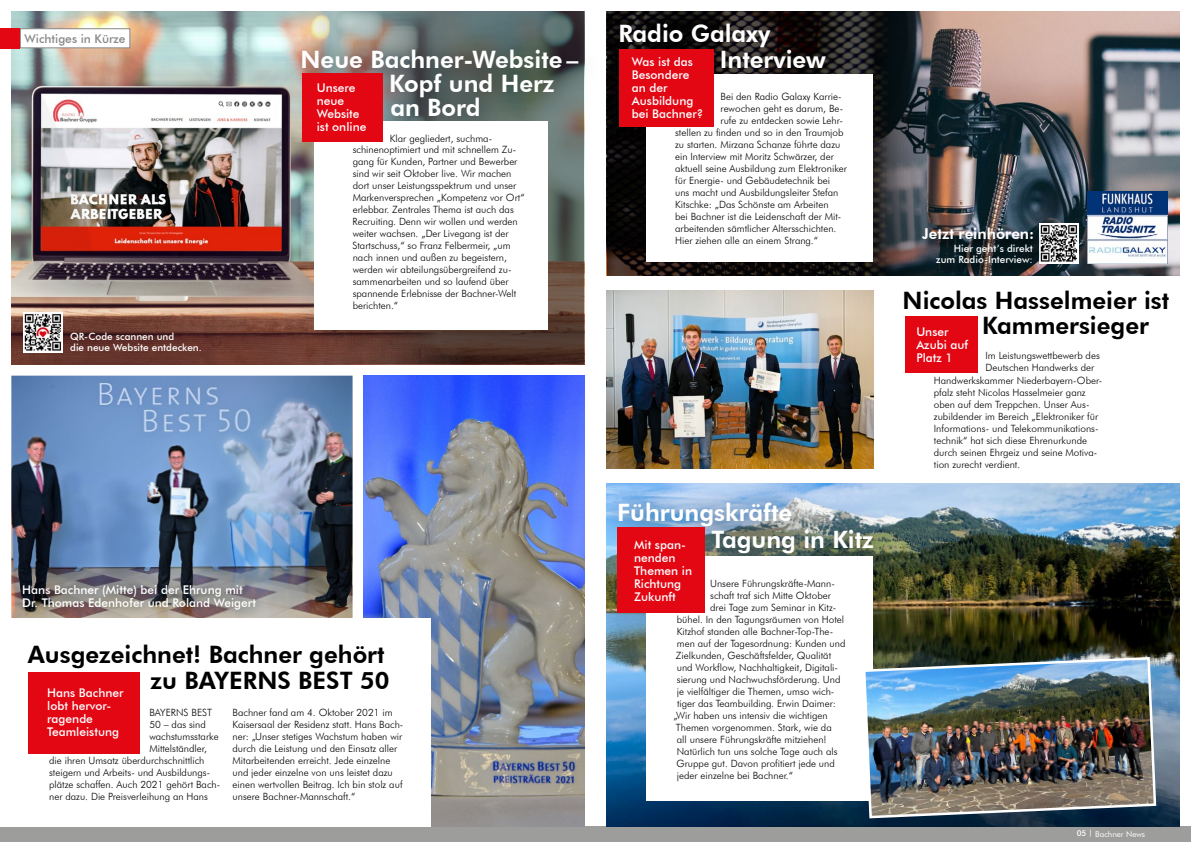
<style>
.page{position:relative;width:1191px;height:842px;background:#fff}
.page>*{position:absolute;margin:0;border:0;box-sizing:border-box;transform-origin:0 0}
.t1{font:800 24px/26px "Futura BT";color:#000;text-align:right}
.t2{font:800 24px/24px "Futura BT";color:#fff}
.t3{font:800 15px "Futura BT";color:#fff}
.t4{font:500 12px/13px "Futura BT";color:#fff}
.t5{font:500 12px "Futura BT";color:#878787}
.t6{font:300 10px/12px "Futura BT";color:#000}
.t7{font:500 10px/11px "Futura BT";color:#fff;text-align:right}
.t8{font:8px "Futura BT";color:#fff}
.s1{font-weight:800;font-size:24px}
.s2{font-weight:500}
</style>
<div class="page">
<div style="left:0;top:826px;width:1191px;height:16px;background:#9d9d9c"></div>
<img style="left:607px;top:483px;width:572px;height:343px">
<img style="left:958px;top:11px;width:221px;height:264px">
<svg style="left:607px;top:11px;width:351px;height:264px;background:#2b2828"></svg>
<img style="left:11px;top:11px;width:240px;height:353px">
<div style="left:20px;top:28px;width:110px;height:20px;background:#fff;border:1px solid #878787"></div>
<div style="left:0;top:28px;width:20px;height:20px;background:#e30613"></div>
<img style="left:364px;top:376px;width:220px;height:450px">
<img style="left:11px;top:376px;width:341px;height:242px">
<div style="left:0;top:618px;width:430px;height:208px;background:#fff"></div>
<div style="left:29px;top:672px;width:111px;height:81px;background:#e30613"></div>
<div style="left:16px;top:578px;width:250px;height:42px;background:#000;opacity:.5"></div>
<img style="left:606px;top:290px;width:267px;height:178px">
<div style="left:646px;top:74px;width:226px;height:187px;background:#fff"></div>
<div style="left:619px;top:49px;width:94px;height:78px;background:#e30613"></div>
<img style="left:1087px;top:192px;width:81px;height:71px">
<img style="left:1039px;top:224px;width:40px;height:39px">
<div style="left:922px;top:228px;width:123px;height:47px;background:#000;opacity:.84"></div>
<div style="left:904px;top:316px;width:73px;height:57px;background:#e30613"></div>
<div style="left:598px;top:483px;width:302px;height:98px;background:#000;opacity:.77"></div>
<img style="left:24px;top:312px;width:39px;height:40px">
<img style="left:251px;top:11px;width:333px;height:353px">
<div style="left:281px;top:32px;width:322px;height:113px;background:#000;opacity:.77"></div>
<div style="left:646px;top:556px;width:227px;height:245px;background:#fff"></div>
<div style="left:617px;top:527px;width:88px;height:86px;background:#e30613"></div>
<img style="left:861px;top:656px;width:296px;height:164px">
<div style="left:314px;top:121px;width:233px;height:209px;background:#fff"></div>
<div style="left:303px;top:74px;width:80px;height:68px;background:#e30613"></div>
<p class="t5" style="left:25px;top:31px;width:102px">Wichtiges in Kürze</p>
<p class="t7" style="left:70px;top:331px;width:133px;text-align:left">QR-Code scannen und<br>die neue Website entdecken.</p>
<h1 class="t2" style="left:389px;top:48px;width:191px;text-indent:-88px">Neue Bachner-Website –<br>Kopf und Herz an Bord</h1>
<p class="t4" style="left:317px;top:81px;width:51px">Unsere neue<br>Website ist online</p>
<p class="t6" style="left:352px;top:132px;width:174px;text-indent:37px">Klar gegliedert, suchma&shy;schinenoptimiert und mit schnellem Zu&shy;gang für Kunden, Partner und Bewerber sind wir seit Oktober live. Wir machen dort unser Leistungsspektrum und unser Markenversprechen „Kompetenz vor Ort“ erlebbar. Zentrales Thema ist auch das Recruiting. Denn wir wollen und werden weiter wachsen. „Der Livegang ist der Startschuss,“ so Franz Felbermeir, „um nach innen und außen zu begeistern, werden wir abteilungsübergreifend zu&shy;sammenarbeiten und so laufend über spannende Erlebnisse der Bachner-Welt berichten.“</p>
<p class="t4" style="left:22px;top:583px;width:235px">Hans Bachner (Mitte) bei der Ehrung mit<br>Dr. Thomas Edenhofer und Roland Weigert</p>
<h1 class="t1" style="left:28px;top:642px;width:363px">Ausgezeichnet! Bachner gehört zu BAYERNS BEST 50</h1>
<p class="t4" style="left:47px;top:686px;width:78px">Hans Bachner lobt hervor&shy;ragende<br>Teamleistung</p>
<p class="t6" style="left:232px;top:706px;width:172px">Bachner fand am 4. Oktober 2021 im Kaisersaal der Residenz statt. Hans Bach&shy;ner: „Unser stetiges Wachstum haben wir durch die Leistung und den Einsatz aller Mitarbeitenden erreicht. Jede einzelne und jeder einzelne von uns leistet dazu einen wertvollen Beitrag. Ich bin stolz auf unsere Bachner-Mannschaft.“</p>
<p class="t6" style="left:149px;top:706px;width:71px">BAYERNS BEST<br>50 – das sind wachstumsstarke<br>Mittelständler,</p>
<p class="t6" style="left:49px;top:754px;width:173px">die ihren Umsatz überdurchschnittlich steigern und Arbeits- und Ausbildungs&shy;plätze schaffen. Auch 2021 gehört Bach&shy;ner dazu. Die Preisverleihung an Hans</p>
<h1 class="t2" style="left:618px;top:21px;width:154px">Radio Galaxy</h1>
<p class="t4" style="left:632px;top:55px;width:195px">Was ist das <span class="s1">Interview<br></span>Besondere<br>an der<br>Ausbildung<br>bei Bachner?</p>
<p class="t6" style="left:720px;top:90px;width:123px">Bei den Radio Galaxy Karrie-</p>
<p class="t6" style="left:720px;top:102px;width:124px">rewochen geht es darum, Be-</p>
<p class="t6" style="left:720px;top:114px;width:124px">rufe zu entdecken sowie Lehr-</p>
<p class="t6" style="left:675px;top:126px;width:170px">stellen zu finden und so in den Traumjob</p>
<p class="t6" style="left:675px;top:138px;width:167px">zu starten. Mirzana Schanze führte dazu</p>
<p class="t6" style="left:675px;top:150px;width:160px">ein Interview mit Moritz Schwärzer, der</p>
<p class="t6" style="left:675px;top:162px;width:173px">aktuell seine Ausbildung zum Elektroniker</p>
<p class="t6" style="left:675px;top:174px;width:156px">für Energie- und Gebäudetechnik bei</p>
<p class="t6" style="left:675px;top:186px;width:165px">uns macht und Ausbildungsleiter Stefan</p>
<p class="t6" style="left:675px;top:198px;width:155px">Kitschke: „Das Schönste am Arbeiten</p>
<p class="t6" style="left:675px;top:210px;width:168px">bei Bachner ist die Leidenschaft der Mit-</p>
<p class="t6" style="left:675px;top:222px;width:163px">arbeitenden sämtlicher Altersschichten.</p>
<p class="t6" style="left:675px;top:234px;width:144px">Hier ziehen alle an einem Strang.“</p>
<h1 class="t2" style="left:711px;top:499px;width:164px;line-height:27px;text-indent:-94px">Führungskräfte<br>Tagung in Kitz</h1>
<p class="t4" style="left:634px;top:538px;width:59px">Mit span&shy;nenden<br>Themen in<br>Richtung<br>Zukunft</p>
<p class="t6" style="left:710px;top:577px;width:126px">Unsere Führungskräfte-Mann-</p>
<p class="t6" style="left:710px;top:589px;width:122px">schaft traf sich Mitte Oktober</p>
<p class="t6" style="left:710px;top:601px;width:127px">drei Tage zum Seminar in Kitz-</p>
<p class="t6" style="left:677px;top:613px;width:169px">bühel. In den Tagungsräumen von Hotel</p>
<p class="t6" style="left:677px;top:625px;width:158px">Kitzhof standen alle Bachner-Top-The-</p>
<p class="t6" style="left:677px;top:637px;width:170px">men auf der Tagesordnung: Kunden und</p>
<p class="t6" style="left:676px;top:649px;width:157px">Zielkunden, Geschäftsfelder, Qualität</p>
<p class="t6" style="left:677px;top:661px;width:163px">und Workflow, Nachhaltigkeit, Digitali-</p>
<p class="t6" style="left:677px;top:673px;width:165px">sierung und Nachwuchsförderung. Und</p>
<p class="t6" style="left:677px;top:685px;width:159px">je vielfältiger die Themen, umso wich-</p>
<p class="t6" style="left:677px;top:697px;width:160px">tiger das Teambuilding. Erwin Daimer:</p>
<p class="t6" style="left:673px;top:709px;width:156px">„Wir haben uns intensiv die wichtigen</p>
<p class="t6" style="left:676px;top:721px;width:157px">Themen vorgenommen. Stark, wie da</p>
<p class="t6" style="left:677px;top:733px;width:151px">all unsere Führungskräfte mitziehen!</p>
<p class="t6" style="left:677px;top:745px;width:162px">Natürlich tun uns solche Tage auch als</p>
<p class="t6" style="left:676px;top:757px;width:160px">Gruppe gut. Davon profitiert jede und</p>
<p class="t6" style="left:677px;top:769px;width:118px">jeder einzelne bei Bachner.“</p>
<h2 class="t3" style="left:922px;top:224px;width:114px">Jetzt reinhören:</h2>
<p class="t7" style="left:936px;top:243px;width:98px">Hier geht’s direkt zum Radio-Interview:</p>
<h1 class="t1" style="left:902px;top:288px;width:268px">Nicolas Hasselmeier ist</h1>
<p class="t4" style="left:916px;top:325px;width:34px">Unser</p>
<h1 class="t1" style="left:982px;top:313px;width:168px">Kammersieger</h1>
<p class="t4" style="left:916px;top:338px;width:53px">Azubi auf<br>Platz 1</p>
<p class="t6" style="left:985px;top:350px;width:116px">Im Leistungswettbewerb des</p>
<p class="t6" style="left:985px;top:362px;width:110px">Deutschen Handwerks der</p>
<p class="t6" style="left:934px;top:374px;width:170px">Handwerkskammer Niederbayern-Ober-</p>
<p class="t6" style="left:934px;top:386px;width:153px">pfalz steht Nicolas Hasselmeier ganz</p>
<p class="t6" style="left:934px;top:398px;width:157px">oben auf dem Treppchen. Unser Aus-</p>
<p class="t6" style="left:934px;top:410px;width:166px">zubildender im Bereich „Elektroniker für</p>
<p class="t6" style="left:934px;top:422px;width:166px">Informations- und Telekommunikations-</p>
<p class="t6" style="left:934px;top:434px;width:155px">technik“ hat sich diese Ehrenurkunde</p>
<p class="t6" style="left:934px;top:446px;width:165px">durch seinen Ehrgeiz und seine Motiva-</p>
<p class="t6" style="left:934px;top:458px;width:88px">tion zurecht verdient.</p>
<p class="t8" style="left:1076px;top:829px;width:70px"><span class="s2">05</span> <sup>|</sup> Bachner News</p>
</div>
